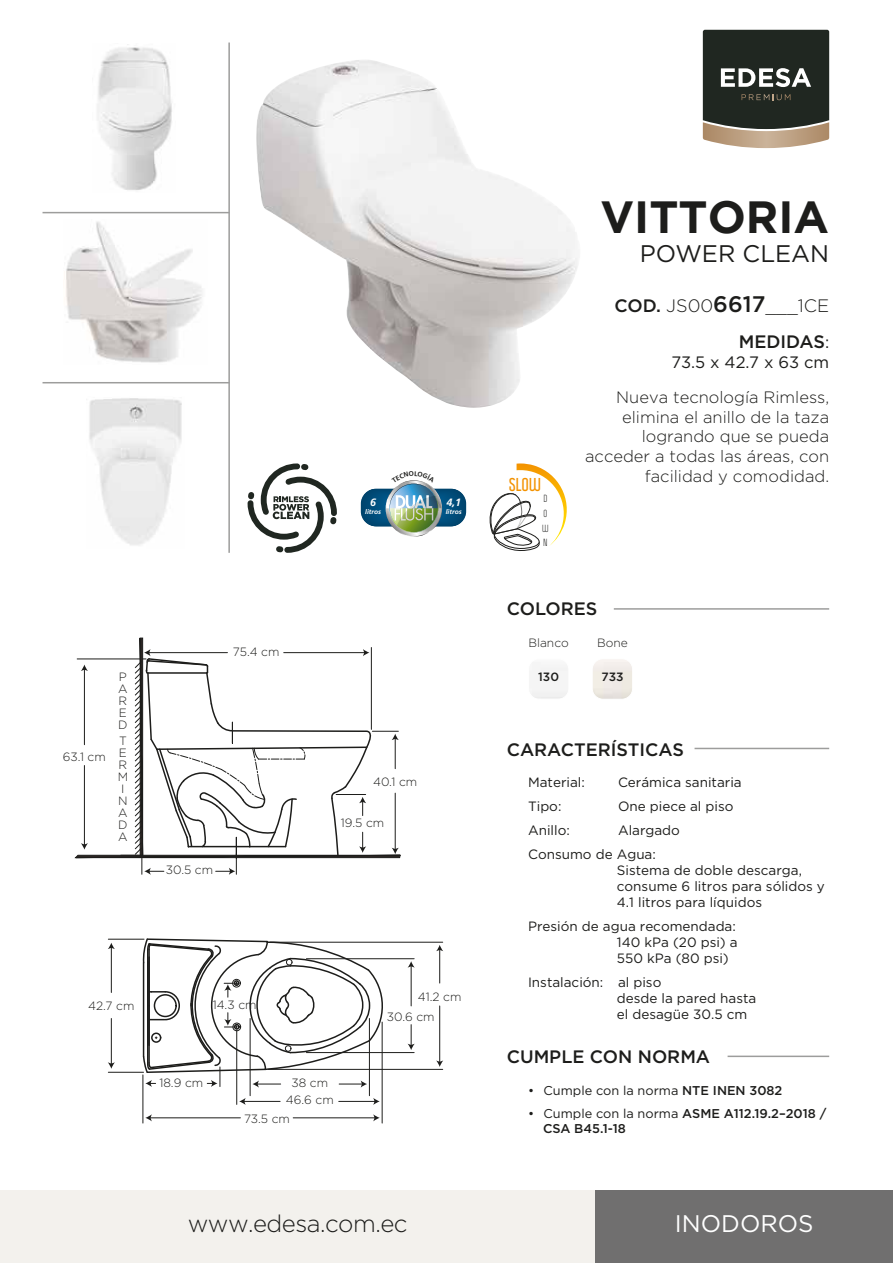
<style>
.page{position:relative;width:893px;height:1263px;background:#fff}
.page>*{position:absolute;margin:0;border:0;box-sizing:border-box;transform-origin:0 0}
.t1{font:700 45px "Gotham";color:#1d1d1b}
.t2{font:300 24px "Gotham";letter-spacing:-.02em;color:#1d1d1b}
.t3{font:24px "Gotham";color:#1d1d1b}
.t4{font:24px "Gotham";color:#fff}
.t5{font:500 18px/36.6px "Gotham";color:#1d1d1b;text-align:right}
.t6{font:300 16.5px/19.8px "Gotham";color:#1d1d1b;text-align:right}
.t7{font:16.5px "Gotham";letter-spacing:-.005em;color:#1d1d1b}
.t8{font:700 16.35px "Politica";color:#f39200}
.t9{font:13.5px/16.2px "Gotham";color:#1d1d1b}
.t10{font:500 12.75px/15.3px "Gotham";color:#1d1d1b}
.t11{font:12.75px "Gotham";color:#1d1d1b}
.t12{font:300 12px/12px "Gotham";color:#1d1d1b}
.t13{font:500 12px "Gotham";color:#1d1d1b}
.t14{font:italic 700 10.65px "Frutiger";color:#fff}
.t15{font:9px/14.7px "Politica";color:#1d1d1b}
.t16{font:italic 700 6.6px "Frutiger";color:#fff}
.s1{font-weight:300}
.s2{font-size:22.5px}
.s3{font-weight:400;font-size:16.5px}
.s4{font-weight:500}
.s5{font-weight:400}
</style>
<div class="page">
<img style="left:256px;top:60px;width:322px;height:348px">
<div style="left:0;top:1191px;width:893px;height:72px;background:#f3f1ed"></div>
<div style="left:595px;top:1191px;width:298px;height:72px;background:#706f6f"></div>
<hr style="left:43px;top:212px;width:187px;height:1px;background:#9d9d9c">
<hr style="left:43px;top:382px;width:187px;height:1px;background:#9d9d9c">
<hr style="left:228px;top:43px;width:2px;height:510px;background:#9d9d9c">
<hr style="left:728px;top:1055px;width:101px;height:2px;background:#9d9d9c">
<hr style="left:694px;top:748px;width:135px;height:1px;background:#9d9d9c">
<div style="left:592px;top:658px;width:41px;height:42px;border:1px solid #fff;border-radius:11px"></div>
<div style="left:528px;top:658px;width:41px;height:42px;border:1px solid #fff;border-radius:11px"></div>
<hr style="left:614px;top:608px;width:215px;height:2px;background:#9d9d9c">
<svg style="left:703px;top:30px;width:126px;height:118px;background:#4d4e45"></svg>
<svg style="left:489px;top:463px;width:78px;height:88px"></svg>
<svg style="left:248px;top:463px;width:89px;height:90px"></svg>
<div style="left:363px;top:489px;width:101px;height:37px;background:#00466f;border-radius:14px"></div>
<div style="left:366px;top:490px;width:95px;height:35px;background:#004873;border-radius:14px"></div>
<div style="left:368px;top:491px;width:90px;height:33px;background:#004b77;border-radius:13px"></div>
<div style="left:371px;top:492px;width:85px;height:31px;background:#004d7b;border-radius:12px"></div>
<div style="left:374px;top:493px;width:79px;height:29px;background:#00507f;border-radius:11px"></div>
<div style="left:377px;top:495px;width:73px;height:25px;background:#005283;border-radius:10px"></div>
<div style="left:381px;top:496px;width:65px;height:23px;background:#005688;border-radius:9px"></div>
<svg style="left:386px;top:481px;width:56px;height:55px"></svg>
<img style="left:66px;top:221px;width:136px;height:142px">
<img style="left:89px;top:398px;width:93px;height:147px">
<img style="left:97px;top:44px;width:75px;height:146px">
<hr style="left:108px;top:1072px;width:36px;height:1px;background:#1d1d1b">
<hr style="left:108px;top:939px;width:36px;height:1px;background:#1d1d1b">
<hr style="left:111px;top:1018px;width:1px;height:46px;background:#1d1d1b">
<svg style="left:108px;top:1062px;width:7px;height:7px"></svg>
<hr style="left:111px;top:947px;width:1px;height:45px;background:#1d1d1b">
<svg style="left:108px;top:943px;width:7px;height:6px"></svg>
<hr style="left:250px;top:1018px;width:1px;height:78px;background:#1d1d1b">
<hr style="left:369px;top:1018px;width:1px;height:78px;background:#1d1d1b">
<hr style="left:382px;top:1022px;width:1px;height:101px;background:#1d1d1b">
<hr style="left:236px;top:1030px;width:1px;height:74px;background:#1d1d1b">
<hr style="left:339px;top:1101px;width:36px;height:1px;background:#1d1d1b">
<svg style="left:373px;top:1098px;width:7px;height:7px"></svg>
<hr style="left:293px;top:1117px;width:82px;height:1px;background:#1d1d1b">
<svg style="left:373px;top:1114px;width:7px;height:7px"></svg>
<hr style="left:244px;top:1101px;width:36px;height:1px;background:#1d1d1b">
<svg style="left:239px;top:1098px;width:7px;height:7px"></svg>
<hr style="left:143px;top:1075px;width:1px;height:48px;background:#1d1d1b">
<hr style="left:150px;top:1117px;width:90px;height:1px;background:#1d1d1b">
<svg style="left:145px;top:1114px;width:7px;height:7px"></svg>
<hr style="left:306px;top:958px;width:108px;height:1px;background:#1d1d1b">
<hr style="left:306px;top:1052px;width:108px;height:1px;background:#1d1d1b">
<hr style="left:411px;top:966px;width:1px;height:40px;background:#1d1d1b">
<svg style="left:408px;top:961px;width:6px;height:6px"></svg>
<svg style="left:408px;top:1024px;width:7px;height:26px"></svg>
<hr style="left:270px;top:942px;width:173px;height:1px;background:#1d1d1b">
<hr style="left:268px;top:1069px;width:175px;height:1px;background:#1d1d1b">
<hr style="left:439px;top:949px;width:1px;height:34px;background:#1d1d1b">
<svg style="left:436px;top:945px;width:7px;height:6px"></svg>
<hr style="left:439px;top:1006px;width:1px;height:56px;background:#1d1d1b">
<svg style="left:436px;top:1060px;width:7px;height:7px"></svg>
<svg style="left:142px;top:938px;width:245px;height:149px"></svg>
<svg style="left:75px;top:637px;width:326px;height:238px"></svg>
<img style="left:386px;top:480px;width:56px;height:52px">
<p class="t14" style="left:370px;top:496px;width:7px">6</p>
<p class="t16" style="left:365px;top:508px;width:17px">litros</p>
<p class="t14" style="left:446px;top:496px;width:16px">4,1</p>
<p class="t16" style="left:446px;top:508px;width:17px">litros</p>
<p class="t12" style="left:63px;top:750px;width:44px">63.1 cm</p>
<p class="t12" style="left:118px;top:670px;width:11px;text-align:justify">P A R E D</p>
<p class="t12" style="left:118px;top:734px;width:11px">T<br>E<br>R<br>M<br>I<br>N<br>A<br>D<br>A</p>
<p class="t12" style="left:233px;top:645px;width:48px">75.4 cm</p>
<p class="t12" style="left:166px;top:864px;width:49px">30.5 cm</p>
<p class="t12" style="left:373px;top:776px;width:46px">40.1 cm</p>
<p class="t12" style="left:341px;top:816px;width:45px">19.5 cm</p>
<p class="t12" style="left:88px;top:999px;width:48px">42.7 cm</p>
<p class="t12" style="left:213px;top:999px;width:45px">14.3 cm</p>
<p class="t12" style="left:159px;top:1076px;width:45px">18.9 cm</p>
<p class="t12" style="left:291px;top:1076px;width:38px">38 cm</p>
<p class="t12" style="left:286px;top:1094px;width:49px">46.6 cm</p>
<p class="t12" style="left:244px;top:1112px;width:48px">73.5 cm</p>
<p class="t12" style="left:387px;top:987px;width:76px;line-height:19.8px;text-indent:31px">41.2 cm<br>30.6 cm</p>
<h2 class="t2" style="left:188px;top:1208px;width:221px">www.edesa.com.ec</h2>
<p class="t8" style="left:509px;top:474px;width:34px">SLOW</p>
<p class="t15" style="left:542px;top:491px;width:8px">D<br>O<br>W<br>N</p>
<h1 class="t1" style="left:600px;top:191px;width:230px">VITTORIA</h1>
<h2 class="t3" style="left:640px;top:238px;width:191px">POWER CLEAN</h2>
<h3 class="t5" style="left:614px;top:287px;width:216px">COD. <span class="s1">JS00</span><span class="s2">6617</span><span class="s1">___1CE<br></span>MEDIDAS<span class="s3">:</span></h3>
<p class="t7" style="left:671px;top:352px;width:159px">73.5 x 42.7 x 63 cm</p>
<p class="t6" style="left:585px;top:387px;width:246px">Nueva tecnología Rimless, elimina el anillo de la taza logrando que se pueda acceder a todas las áreas, con facilidad y comodidad.</p>
<h3 class="t5" style="left:507px;top:590px;width:92px">COLORES</h3>
<p class="t12" style="left:528px;top:637px;width:42px">Blanco</p>
<p class="t13" style="left:538px;top:669px;width:22px">130</p>
<p class="t12" style="left:597px;top:637px;width:32px">Bone</p>
<p class="t13" style="left:601px;top:669px;width:24px">733</p>
<h3 class="t5" style="left:507px;top:731px;width:179px">CARACTERÍSTICAS</h3>
<p class="t9" style="left:528px;top:774px;width:58px">Material:</p>
<p class="t9" style="left:618px;top:774px;width:125px">Cerámica sanitaria</p>
<p class="t9" style="left:528px;top:798px;width:35px">Tipo:</p>
<p class="t9" style="left:618px;top:798px;width:117px">One piece al piso</p>
<p class="t9" style="left:528px;top:822px;width:43px">Anillo:</p>
<p class="t9" style="left:528px;top:818px;width:153px;line-height:23.7px;text-indent:90px">Alargado<br>Consumo de Agua:</p>
<p class="t9" style="left:617px;top:861px;width:210px">Sistema de doble descarga, consume 6 litros para sólidos y<br>4.1 litros para líquidos</p>
<p class="t9" style="left:617px;top:918px;width:122px;text-indent:-89px">Presión de agua recomendada:<br>140 kPa (20 psi) a<br>550 kPa (80 psi)</p>
<p class="t9" style="left:617px;top:974px;width:141px;text-indent:-89px">Instalación: al piso<br>desde la pared hasta el desagüe 30.5 cm</p>
<h3 class="t5" style="left:507px;top:1038px;width:205px">CUMPLE CON NORMA</h3>
<p class="t11" style="left:528px;top:1082px;width:256px">• Cumple con la norma <span class="s4">NTE INEN 3082</span></p>
<p class="t10" style="left:543px;top:1105px;width:285px;text-indent:-15px"><span class="s5">• Cumple con la norma</span> ASME A112.19.2–2018 /<br>CSA B45.1-18</p>
<h2 class="t4" style="left:675px;top:1208px;width:140px">INODOROS</h2>
</div>
